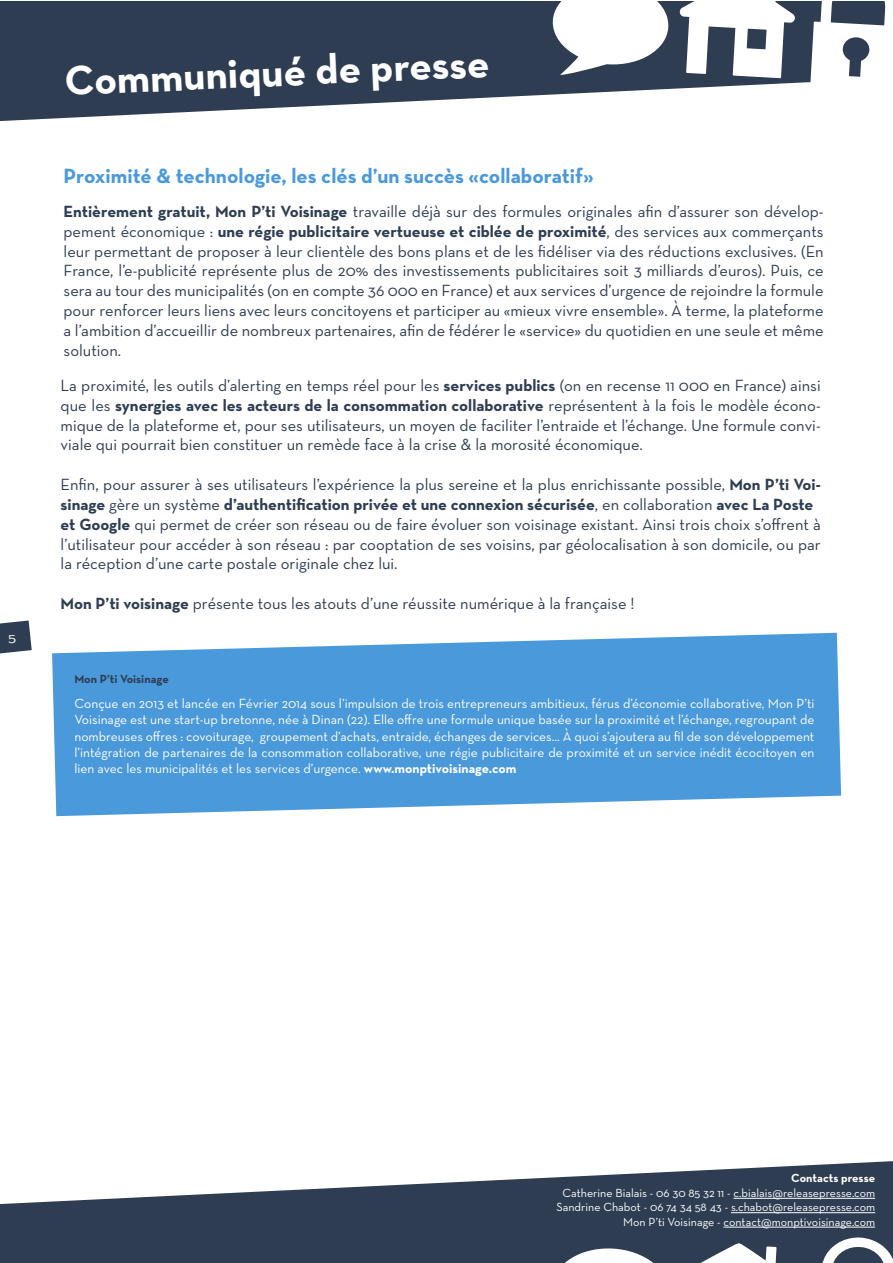
<style>
.page{position:relative;width:893px;height:1263px;background:#fff}
.page>*{position:absolute;margin:0;border:0;box-sizing:border-box;transform-origin:0 0}
.t1{font:700 42px "Neutra Text";color:#fff}
.t2{font:700 21px "Neutra Text";color:#4a99db}
.t3{font:16.5px/19.8px "Neutra Text";color:#2e3d52;text-align:justify}
.t4{font:13.5px/16.2px "Neutra Text";color:#fff;text-align:justify}
.t5{font:12px/14.4px "Neutra Text";color:#fff;text-align:right}
.t6{font:700 12px "Neutra Text";color:#2e3d52}
.t7{font:700 12px "Neutra Text";color:#fff}
.s1{font-weight:700}
</style>
<div class="page">
<svg style="left:0;top:1161px;width:892px;height:102px;fill:#2e3d52"></svg>
<hr style="left:733px;top:1198px;width:142px;height:1px;background:#fff">
<hr style="left:731px;top:1212px;width:144px;height:1px;background:#fff">
<hr style="left:723px;top:1227px;width:152px;height:1px;background:#fff">
<svg style="left:0;top:1px;width:810px;height:120px;fill:#2e3d52"></svg>
<svg style="left:810px;top:1237px;width:82px;height:26px"></svg>
<svg style="left:552px;top:1247px;width:117px;height:16px"></svg>
<svg style="left:679px;top:1243px;width:116px;height:20px"></svg>
<svg style="left:52px;top:633px;width:789px;height:183px;background:#5ea4df"></svg>
<svg style="left:810px;top:1px;width:76px;height:82px"></svg>
<svg style="left:552px;top:1px;width:117px;height:74px"></svg>
<svg style="left:679px;top:1px;width:116px;height:77px"></svg>
<svg style="left:0;top:620px;width:32px;height:33px"></svg>
<h1 class="t1" style="left:64px;top:53px;width:427px;rotate:-2deg">Communiqué de presse</h1>
<p class="t2" style="left:64px;top:162px;width:532px">Proximité &amp; technologie, les clés d’un succès «collaboratif»</p>
<p class="t3" style="left:64px;top:201px;width:762px"><span class="s1">Entièrement gratuit, Mon P’ti Voisinage</span> travaille déjà sur des formules originales afin d’assurer son dévelop&shy;pement économique : <span class="s1">une régie publicitaire vertueuse et ciblée de proximité</span>, des services aux commerçants leur permettant de proposer à leur clientèle des bons plans et de les fidéliser via des réductions exclusives. (En France, l’e-publicité représente plus de 20% des investissements publicitaires soit 3 milliards d’euros). Puis, ce sera au tour des municipalités (on en compte 36 000 en France) et aux services d’urgence de rejoindre la formule pour renforcer leurs liens avec leurs concitoyens et participer au «mieux vivre ensemble». À terme, la plateforme a l’ambition d’accueillir de nombreux partenaires, afin de fédérer le «service» du quotidien en une seule et même solution.</p>
<p class="t3" style="left:61px;top:375px;width:762px">La proximité, les outils d’alerting en temps réel pour les <span class="s1">services publics</span> (on en recense 11 000 en France) ainsi que les <span class="s1">synergies avec les acteurs de la consommation collaborative</span> représentent à la fois le modèle écono&shy;mique de la plateforme et, pour ses utilisateurs, un moyen de faciliter l’entraide et l’échange. Une formule convi&shy;viale qui pourrait bien constituer un remède face à la crise &amp; la morosité économique.</p>
<p class="t3" style="left:61px;top:474px;width:762px;text-align:left">Enfin, pour assurer à ses utilisateurs l’expérience la plus sereine et la plus enrichissante possible, <span class="s1">Mon P’ti Voi&shy;sinage</span> gère un système <span class="s1">d’authentification privée et une connexion sécurisée</span>, en collaboration <span class="s1">avec La Poste et Google</span> qui permet de créer son réseau ou de faire évoluer son voisinage existant. Ainsi trois choix s’offrent à l’utilisateur pour accéder à son réseau : par cooptation de ses voisins, par géolocalisation à son domicile, ou par la réception d’une carte postale originale chez lui.</p>
<p class="t3" style="left:61px;top:593px;width:575px"><span class="s1">Mon P’ti voisinage</span> présente tous les atouts d’une réussite numérique à la française !</p>
<p class="t6" style="left:74px;top:671px;width:96px">Mon P’ti Voisinage</p>
<p class="t4" style="left:74px;top:695px;width:742px">Conçue en 2013 et lancée en Février 2014 sous l’impulsion de trois entrepreneurs ambitieux, férus d’économie collaborative, Mon P’ti Voisinage est une start-up bretonne, née à Dinan (22). Elle offre une formule unique basée sur la proximité et l’échange, regroupant de nombreuses offres : covoiturage, groupement d’achats, entraide, échanges de services... À quoi s’ajoutera au fil de son développement l’intégration de partenaires de la consommation collaborative, une régie publicitaire de proximité et un service inédit écocitoyen en lien avec les municipalités et les services d’urgence. <span class="s1">www.monptivoisinage.com</span></p>
<p class="t7" style="left:791px;top:1171px;width:85px">Contacts presse</p>
<p class="t5" style="left:556px;top:1185px;width:320px">Catherine Bialais - 06 30 85 32 11 - c.bialais@releasepresse.com<br>Sandrine Chabot - 06 74 34 58 43 - s.chabot@releasepresse.com<br>Mon P’ti Voisinage - contact@monptivoisinage.com</p>
</div>
